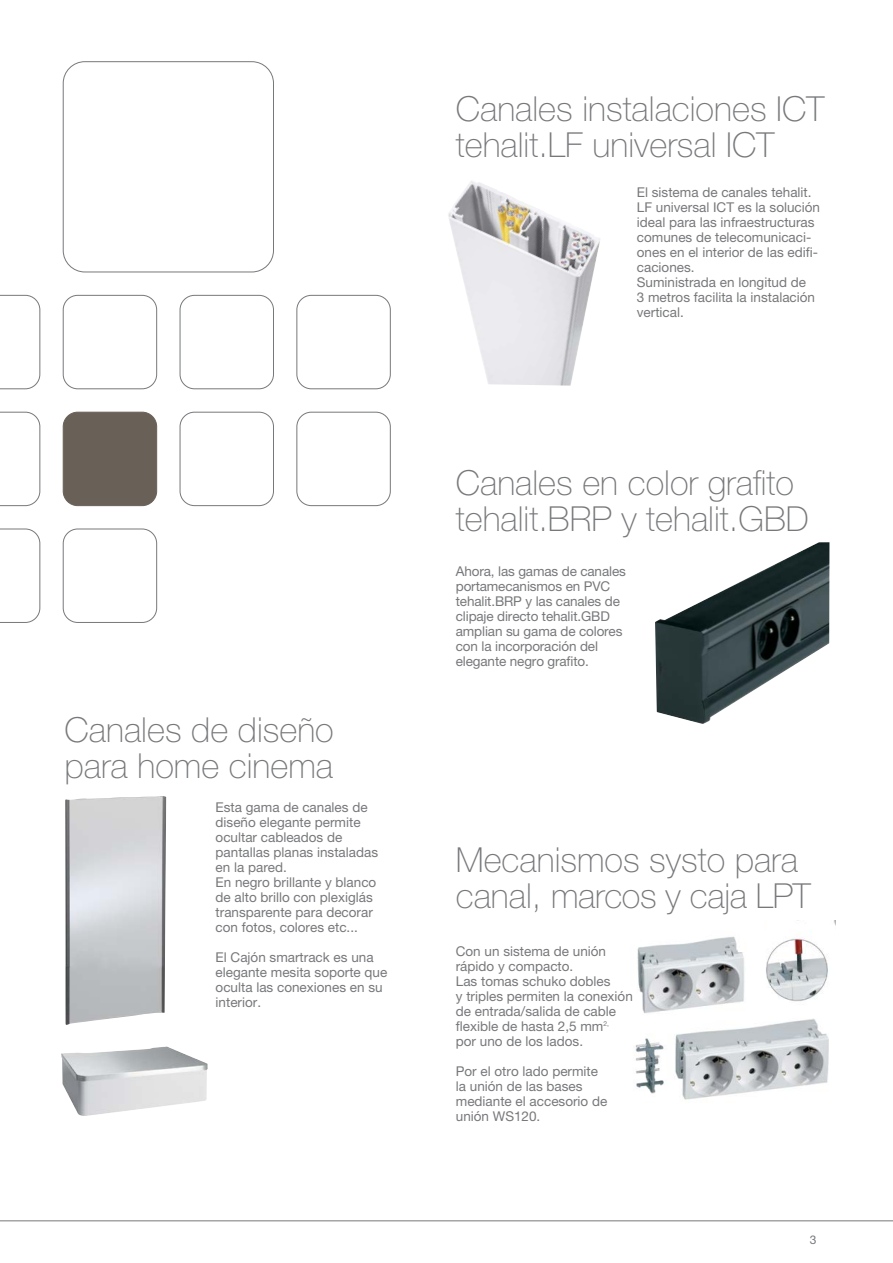
<style>
.page{position:relative;width:893px;height:1263px;background:#fff}
.page>*{position:absolute;margin:0;border:0;box-sizing:border-box;transform-origin:0 0}
.t1{font:100 34.5px/36px "Helvetica Neue LT";color:#77787b}
.t2{font:13.5px/15px "Helvetica Neue LT";color:#77787b}
.t3{font:12px "Helvetica Neue LT";color:#77787b}
</style>
<div class="page">
<svg style="left:0;top:1220px;width:893px;height:2px;background:#bababc"></svg>
<svg style="left:0;top:61px;width:391px;height:562px"></svg>
<img style="left:65px;top:796px;width:101px;height:229px">
<img style="left:61px;top:1046px;width:147px;height:70px">
<img style="left:655px;top:542px;width:174px;height:182px">
<img style="left:448px;top:181px;width:24px;height:71px">
<img style="left:635px;top:1019px;width:194px;height:81px">
<img style="left:766px;top:920px;width:70px;height:82px">
<img style="left:637px;top:936px;width:108px;height:77px">
<h1 class="t1" style="left:65px;top:712px;width:271px">Canales de diseño para home cinema</h1>
<p class="t2" style="left:216px;top:799px;width:164px">Esta gama de canales de diseño elegante permite ocultar cableados de pantallas planas instaladas en la pared.<br>En negro brillante y blanco de alto brillo con plexiglás transparente para decorar con fotos, colores etc...</p>
<p class="t2" style="left:216px;top:949px;width:173px">El Cajón smartrack es una elegante mesita soporte que oculta las conexiones en su interior.</p>
<h1 class="t1" style="left:456px;top:90px;width:370px">Canales instalaciones ICT tehalit.LF universal ICT</h1>
<p class="t2" style="left:637px;top:185px;width:185px">El sistema de canales tehalit.<br>LF universal ICT es la solución ideal para las infraestructuras comunes de telecomunicaci&shy;ones en el interior de las edifi&shy;caciones.<br>Suministrada en longitud de<br>3 metros facilita la instalación vertical.</p>
<h1 class="t1" style="left:456px;top:465px;width:354px">Canales en color grafito tehalit.BRP y tehalit.GBD</h1>
<p class="t2" style="left:456px;top:563px;width:172px">Ahora, las gamas de canales portamecanismos en PVC tehalit.BRP y las canales de clipaje directo tehalit.GBD amplian su gama de colores con la incorporación del elegante negro grafito.</p>
<h1 class="t1" style="left:456px;top:841px;width:356px">Mecanismos systo para canal, marcos y caja LPT</h1>
<p class="t2" style="left:456px;top:943px;width:179px">Con un sistema de unión rápido y compacto.<br>Las tomas schuko dobles<br>y triples permiten la conexión de entrada/salida de cable flexible de hasta 2,5 mm<sup>2,<br></sup>por uno de los lados.</p>
<p class="t2" style="left:456px;top:1063px;width:153px">Por el otro lado permite la unión de las bases mediante el accesorio de unión WS120.</p>
<p class="t3" style="left:810px;top:1232px;width:8px">3</p>
</div>
